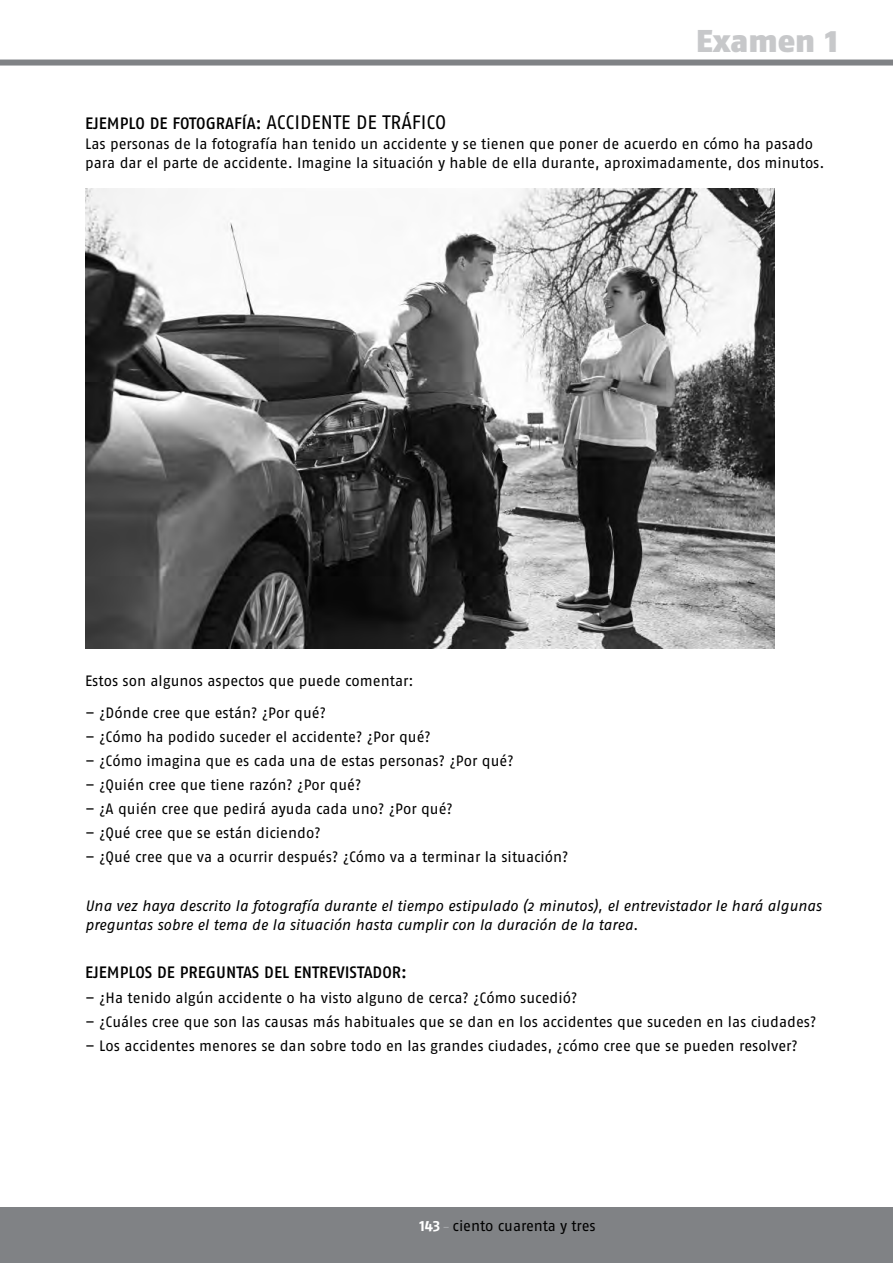
<style>
.page{position:relative;width:893px;height:1263px;background:#fff}
.page>*{position:absolute;margin:0;border:0;box-sizing:border-box;transform-origin:0 0}
.t1{font:900 31.5px "Fago No Lf";color:#c7c8ca}
.Ex_Prueba_EIO_txt0{font:500 16.5px "Fago No";color:#000}
.Ex_Prueba_EIO_txt2{font:15px "Fago No Lf";color:#000}
.Ex_Prueba_EIO_txt2_3{font:15px/19.8px "Fago No Lf";color:#000}
.EX_instrucciones_tex{font:italic 15px/19.8px "Fago No";color:#000}
.t2{font:15px "Fago No";letter-spacing:-.005em;color:#000}
.s1{font-family:"Fago No Lf";font-weight:400;font-size:19.5px}
.s2{font-family:"Fago No Lf";font-weight:700;color:#fff}
.s3{font-size:13.5px;color:#a3a5a8}
</style>
<div class="page">
<div style="left:0;top:1208px;width:893px;height:55px;background:#808285"></div>
<div style="left:0;top:60px;width:893px;height:6px;background:#808285"></div>
<img style="left:85px;top:188px;width:690px;height:460px">
<h1 class="t1" style="left:696px;top:22px;width:143px">Examen 1</h1>
<p class="Ex_Prueba_EIO_txt0" style="left:85px;top:114px;width:363px">EJEMPLO DE FOTOGRAFÍA: <span class="s1">ACCIDENTE DE TRÁFICO</span></p>
<p class="Ex_Prueba_EIO_txt2_3" style="left:85px;top:133px;width:741px">Las personas de la fotografía han tenido un accidente y se tienen que poner de acuerdo en cómo ha pasado para dar el parte de accidente. Imagine la situación y hable de ella durante, aproximadamente, dos minutos.</p>
<p class="Ex_Prueba_EIO_txt2_3" style="left:85px;top:670px;width:330px">Estos son algunos aspectos que puede comentar:</p>
<p class="Ex_Prueba_EIO_txt2" style="left:85px;top:704px;width:243px">– ¿Dónde cree que están? ¿Por qué?</p>
<p class="Ex_Prueba_EIO_txt2" style="left:85px;top:728px;width:347px">– ¿Cómo ha podido suceder el accidente? ¿Por qué?</p>
<p class="Ex_Prueba_EIO_txt2" style="left:85px;top:752px;width:430px">– ¿Cómo imagina que es cada una de estas personas? ¿Por qué?</p>
<p class="Ex_Prueba_EIO_txt2" style="left:85px;top:776px;width:278px">– ¿Quién cree que tiene razón? ¿Por qué?</p>
<p class="Ex_Prueba_EIO_txt2" style="left:85px;top:800px;width:369px">– ¿A quién cree que pedirá ayuda cada uno? ¿Por qué?</p>
<p class="Ex_Prueba_EIO_txt2" style="left:85px;top:825px;width:237px">– ¿Qué cree que se están diciendo?</p>
<p class="Ex_Prueba_EIO_txt2" style="left:85px;top:849px;width:485px">– ¿Qué cree que va a ocurrir después? ¿Cómo va a terminar la situación?</p>
<p class="EX_instrucciones_tex" style="left:85px;top:895px;width:738px">Una vez haya descrito la fotografía durante el tiempo estipulado (2 minutos), el entrevistador le hará algunas preguntas sobre el tema de la situación hasta cumplir con la duración de la tarea.</p>
<p class="Ex_Prueba_EIO_txt0" style="left:85px;top:963px;width:323px">EJEMPLOS DE PREGUNTAS DEL ENTREVISTADOR:</p>
<p class="Ex_Prueba_EIO_txt2" style="left:85px;top:989px;width:494px">– ¿Ha tenido algún accidente o ha visto alguno de cerca? ¿Cómo sucedió?</p>
<p class="Ex_Prueba_EIO_txt2" style="left:85px;top:1013px;width:733px">– ¿Cuáles cree que son las causas más habituales que se dan en los accidentes que suceden en las ciudades?</p>
<p class="Ex_Prueba_EIO_txt2" style="left:85px;top:1037px;width:714px">– Los accidentes menores se dan sobre todo en las grandes ciudades, ¿cómo cree que se pueden resolver?</p>
<p class="t2" style="left:420px;top:1217px;width:178px"><span class="s2">143</span> <span class="s3">-</span> ciento cuarenta y tres</p>
</div>
